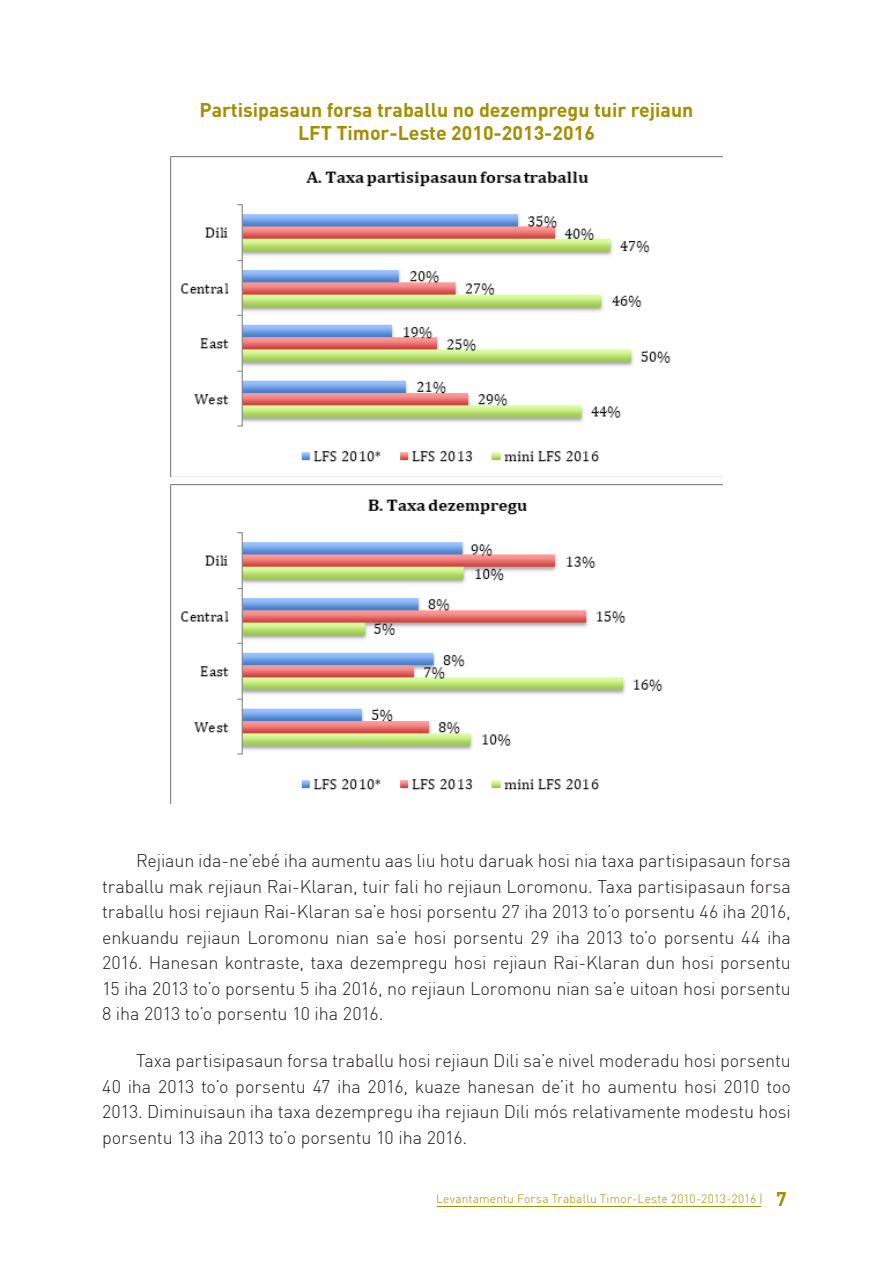
<style>
.page{position:relative;width:893px;height:1263px;background:#fff}
.page>*{position:absolute;margin:0;border:0;box-sizing:border-box;transform-origin:0 0}
.texto_bold{font:700 19.5px "DIN Pro";color:#a48e01}
.texto{font:300 18px/25.5px "DIN Pro";letter-spacing:-.005em;color:#231f20;text-align:justify}
.t1{font:300 12px "DIN Pro";letter-spacing:.015em;color:#a48e01}
.s1{font-weight:700;font-size:19.5px}
</style>
<div class="page">
<hr style="left:437px;top:1206px;width:324px;height:1px;background:#a48e01">
<img style="left:171px;top:157px;width:552px;height:319px">
<img style="left:171px;top:484px;width:552px;height:320px">
<p class="texto_bold" style="left:200px;top:97px;width:495px">Partisipasaun forsa traballu no dezempregu tuir rejiaun</p>
<p class="texto_bold" style="left:298px;top:120px;width:298px">LFT Timor-Leste 2010-2013-2016</p>
<p class="texto" style="left:102px;top:848px;width:690px;text-indent:34px">Rejiaun ida-ne’ebé iha aumentu aas liu hotu daruak hosi nia taxa partisipasaun forsa traballu mak rejiaun Rai-Klaran, tuir fali ho rejiaun Loromonu. Taxa partisipasaun forsa traballu hosi rejiaun Rai-Klaran sa’e hosi porsentu 27 iha 2013 to’o porsentu 46 iha 2016, enkuandu rejiaun Loromonu nian sa’e hosi porsentu 29 iha 2013 to’o porsentu 44 iha 2016. Hanesan kontraste, taxa dezempregu hosi rejiaun Rai-Klaran dun hosi porsentu 15 iha 2013 to’o porsentu 5 iha 2016, no rejiaun Loromonu nian sa’e uitoan hosi porsentu 8 iha 2013 to’o porsentu 10 iha 2016.</p>
<p class="texto" style="left:102px;top:1048px;width:690px;text-indent:34px">Taxa partisipasaun forsa traballu hosi rejiaun Dili sa’e nivel moderadu hosi porsentu 40 iha 2013 to’o porsentu 47 iha 2016, kuaze hanesan de’it ho aumentu hosi 2010 too 2013. Diminuisaun iha taxa dezempregu iha rejiaun Dili mós relativamente modestu hosi porsentu 13 iha 2013 to’o porsentu 10 iha 2016.</p>
<p class="t1" style="left:436px;top:1191px;width:352px">Levantamentu Forsa Traballu Timor-Leste 2010-2013-2016 | <span class="s1">7</span></p>
</div>
